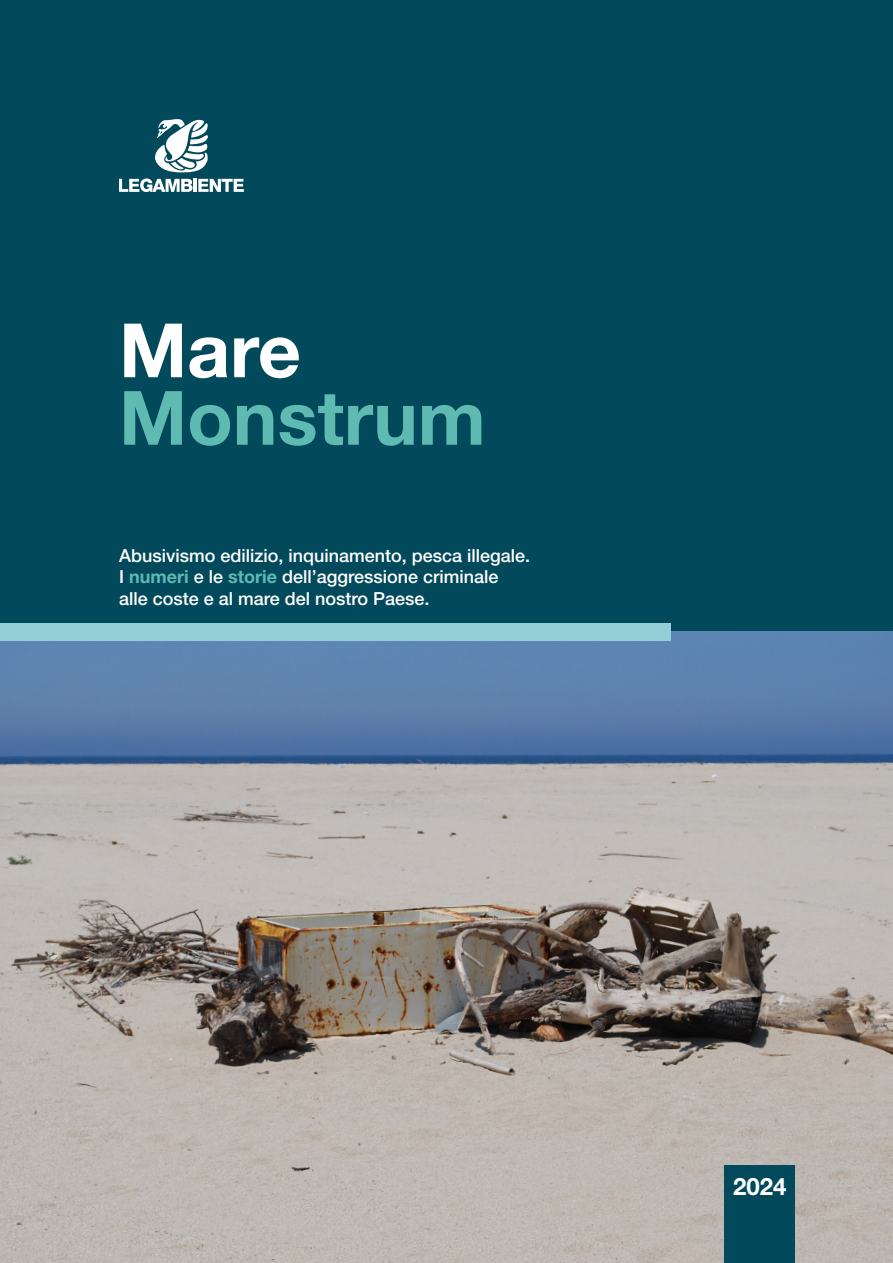
<style>
.page{position:relative;width:893px;height:1263px;background:#fff}
.page>*{position:absolute;margin:0;border:0;box-sizing:border-box;transform-origin:0 0}
.t1{font:700 75px "Helvetica Neue LT Std";color:#5fbbb1}
.t2{font:700 75px "Helvetica Neue LT Std";color:#fff}
.t3{font:700 24px "Helvetica Neue LT Std";color:#fff}
.t4{font:500 18px "Helvetica Neue LT Std";color:#fff}
.s1{font-weight:700;color:#5fbbb1}
</style>
<div class="page">
<div style="left:0;top:0;width:893px;height:631px;background:#03495c"></div>
<img style="left:0;top:631px;width:893px;height:632px">
<svg style="left:119px;top:119px;width:125px;height:73px"></svg>
<div style="left:0;top:623px;width:670px;height:17px;background:#94cfd8"></div>
<div style="left:724px;top:1165px;width:71px;height:98px;background:#03495c"></div>
<p class="t2" style="left:119px;top:304px;width:183px">Mare</p>
<p class="t1" style="left:119px;top:372px;width:368px">Monstrum</p>
<p class="t4" style="left:119px;top:544px;width:413px">Abusivismo edilizio, inquinamento, pesca illegale.</p>
<p class="t4" style="left:119px;top:566px;width:381px">I <span class="s1">numeri</span> e le <span class="s1">storie</span> dell’aggressione criminale</p>
<p class="t4" style="left:119px;top:587px;width:312px">alle coste e al mare del nostro Paese.</p>
<p class="t3" style="left:733px;top:1172px;width:55px">2024</p>
</div>
